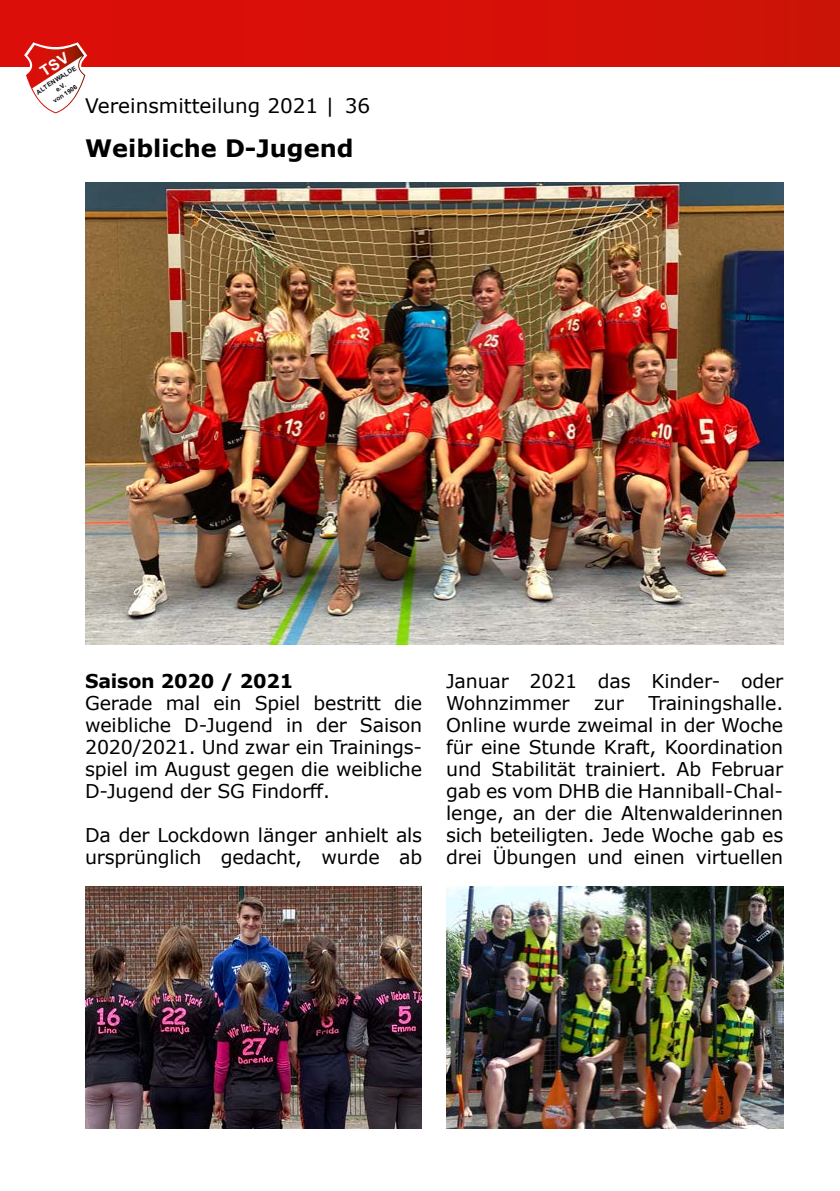
<style>
.page{position:relative;width:840px;height:1191px;background:#fff}
.page>*{position:absolute;margin:0;border:0;box-sizing:border-box;transform-origin:0 0}
.t1{font:700 24px "Verdana";color:#000}
.t2{font:20px "Verdana";color:#000}
.t3{font:19px/22px "Verdana";letter-spacing:-.01em;color:#000;text-align:justify}
.t4{font:700 19px "Verdana";letter-spacing:-.01em;color:#000}
.t5{font:700 6.4px/8.2px "Arial";color:#0e1011;text-align:center}
</style>
<div class="page">
<div style="left:0;top:0;width:839px;height:67px;background:#d80f09"></div>
<img style="left:85px;top:182px;width:697px;height:462px">
<img style="left:446px;top:886px;width:336px;height:242px">
<img style="left:85px;top:886px;width:336px;height:242px">
<svg style="left:24px;top:42px;width:63px;height:71px"></svg>
<p class="t5" style="left:35px;top:89px;width:48px;rotate:-33deg">ALTENWALDE e.V.<br>von 1906</p>
<p class="t2" style="left:85px;top:92px;width:286px">Vereinsmitteilung 2021 | 36</p>
<p class="t1" style="left:85px;top:131px;width:270px">Weibliche D-Jugend</p>
<p class="t4" style="left:85px;top:668px;width:209px">Saison 2020 / 2021</p>
<p class="t3" style="left:85px;top:692px;width:338px">Gerade mal ein Spiel bestritt die weibliche D-Jugend in der Saison 2020/2021. Und zwar ein Trainings&shy;spiel im August gegen die weibliche D-Jugend der SG Findorff.</p>
<p class="t3" style="left:85px;top:824px;width:338px">Da der Lockdown länger anhielt als ursprünglich gedacht, wurde ab</p>
<p class="t3" style="left:446px;top:670px;width:338px">Januar 2021 das Kinder- oder<br>Wohnzimmer</p>
<p class="t3" style="left:446px;top:692px;width:338px;text-indent:202px">Trainingshalle.<br>Online wurde zweimal in der Woche für eine Stunde Kraft, Koordination und Stabilität trainiert. Ab Februar gab es vom DHB die Hanniball-Chal&shy;lenge, an der die Altenwalderinnen sich beteiligten. Jede Woche gab es drei Übungen und einen virtuellen</p>
<p class="t3" style="left:593px;top:692px;width:31px">zur</p>
</div>
